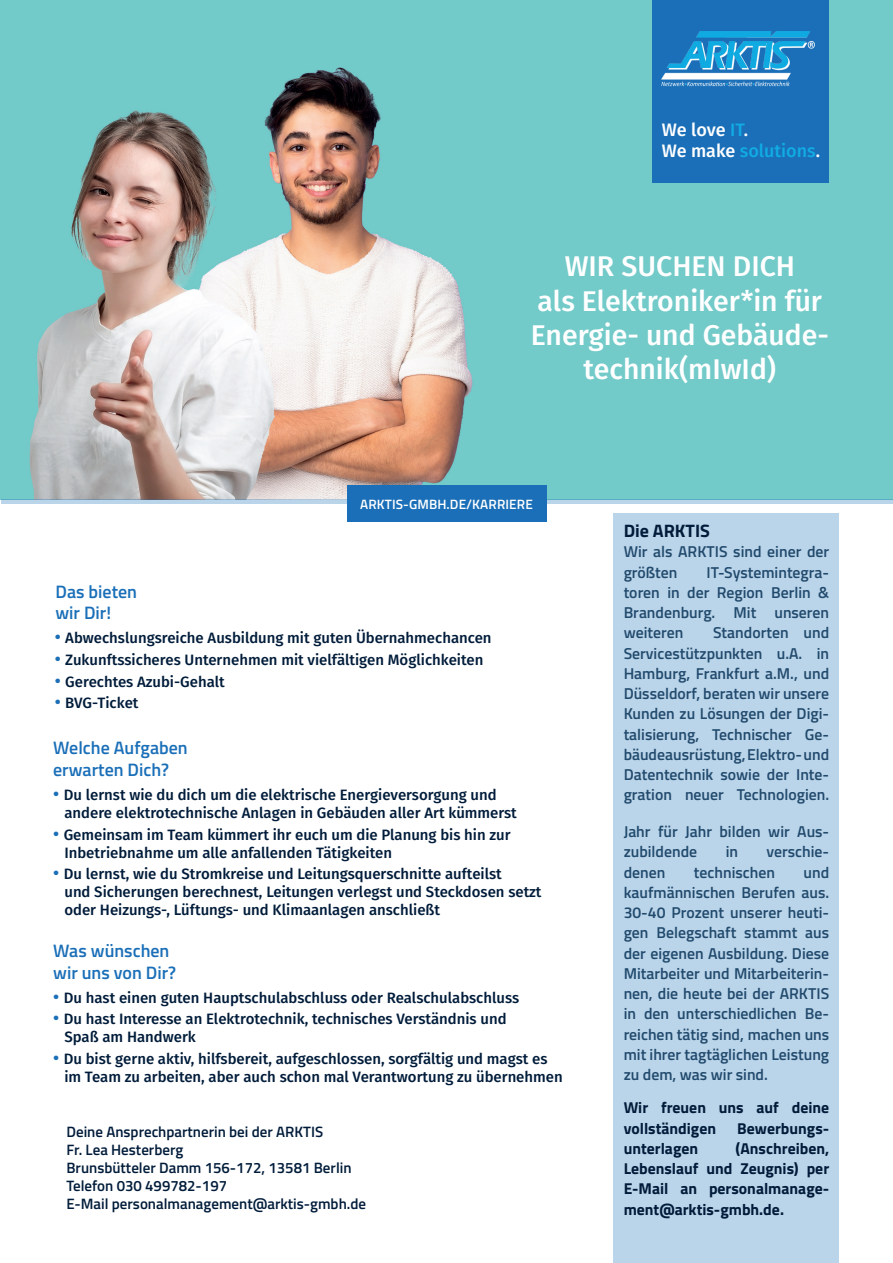
<style>
.page{position:relative;width:893px;height:1263px;background:#fff}
.page>*{position:absolute;margin:0;border:0;box-sizing:border-box;transform-origin:0 0}
.t1{font:500 28.5px/34.2px "Fira Sans";color:#fff;text-align:center}
.t2{font:600 18px/21.6px "Titillium Web";color:#1a6fb8}
.t3{font:500 18px/21.6px "Fira Sans";color:#fff}
.t4{font:700 18px "Titillium Web";color:#001c3a}
.t5{font:600 15.75px/20.2px "Titillium Web";color:#214a6d;text-align:justify}
.t6{font:700 15.75px/20.2px "Titillium Web";color:#001c3a}
.t7{font:500 15px/18px "Fira Sans";color:#001c3a}
.t8{font:600 15px/18px "Titillium Web";color:#001c3a}
.t9{font:600 13.5px "Titillium Web";letter-spacing:.01em;color:#fff}
.s1{color:#11abe3}
.s2{font-size:18px;color:#1a6fb8}
</style>
<div class="page">
<img style="left:0;top:0;width:893px;height:500px">
<div style="left:613px;top:513px;width:226px;height:750px;background:#bad4e9"></div>
<hr style="left:1px;top:500px;width:891px;height:4px;background:#bad4e9">
<div style="left:347px;top:485px;width:199px;height:37px;background:#1a6fb8"></div>
<div style="left:652px;top:0;width:177px;height:183px;background:#1a6fb8"></div>
<img style="left:662px;top:32px;width:153px;height:55px">
<p class="t3" style="left:662px;top:118px;width:160px">We love <span class="s1">IT</span>.<br>We make <span class="s1">solutions</span>.</p>
<h1 class="t1" style="left:531px;top:248px;width:300px">WIR SUCHEN DICH<br>als Elektroniker*in für<br>Energie- und Gebäude&shy;technik(mIwId)</h1>
<p class="t2" style="left:55px;top:580px;width:83px">Das bieten wir Dir!</p>
<p class="t9" style="left:360px;top:495px;width:174px">ARKTIS-GMBH.DE/KARRIERE</p>
<p class="t7" style="left:55px;top:628px;width:438px"><span class="s2">•</span> Abwechslungsreiche Ausbildung mit guten Übernahmechancen</p>
<p class="t7" style="left:55px;top:650px;width:430px"><span class="s2">•</span> Zukunftssicheres Unternehmen mit vielfältigen Möglichkeiten</p>
<p class="t7" style="left:55px;top:672px;width:172px"><span class="s2">•</span> Gerechtes Azubi-Gehalt</p>
<p class="t7" style="left:55px;top:693px;width:85px"><span class="s2">•</span> BVG-Ticket</p>
<p class="t2" style="left:53px;top:736px;width:136px">Welche Aufgaben erwarten Dich?</p>
<p class="t7" style="left:64px;top:785px;width:454px;text-indent:-11px"><span class="s2">•</span> Du lernst wie du dich um die elektrische Energieversorgung und andere elektrotechnische Anlagen in Gebäuden aller Art kümmerst</p>
<p class="t7" style="left:64px;top:825px;width:448px;text-indent:-11px"><span class="s2">•</span> Gemeinsam im Team kümmert ihr euch um die Planung bis hin zur<br>Inbetriebnahme um alle anfallenden Tätigkeiten</p>
<p class="t7" style="left:64px;top:864px;width:479px;text-indent:-11px"><span class="s2">•</span> Du lernst, wie du Stromkreise und Leitungsquerschnitte aufteilst<br>und Sicherungen berechnest, Leitungen verlegst und Steckdosen setzt oder Heizungs-, Lüftungs- und Klimaanlagen anschließt</p>
<p class="t2" style="left:53px;top:939px;width:124px">Was wünschen wir uns von Dir?</p>
<p class="t7" style="left:53px;top:988px;width:468px"><span class="s2">•</span> Du hast einen guten Hauptschulabschluss oder Realschulabschluss</p>
<p class="t7" style="left:64px;top:1009px;width:444px;text-indent:-11px"><span class="s2">•</span> Du hast Interesse an Elektrotechnik, technisches Verständnis und<br>Spaß am Handwerk</p>
<p class="t7" style="left:64px;top:1049px;width:500px;text-indent:-11px"><span class="s2">•</span> Du bist gerne aktiv, hilfsbereit, aufgeschlossen, sorgfältig und magst es im Team zu arbeiten, aber auch schon mal Verantwortung zu übernehmen</p>
<p class="t8" style="left:66px;top:1122px;width:301px">Deine Ansprechpartnerin bei der ARKTIS<br>Fr. Lea Hesterberg<br>Brunsbütteler Damm 156-172, 13581 Berlin Telefon 030 499782-197<br>E-Mail personalmanagement@arktis-gmbh.de</p>
<p class="t4" style="left:624px;top:517px;width:88px">Die ARKTIS</p>
<p class="t5" style="left:624px;top:541px;width:207px">Wir als ARKTIS sind einer der größten</p>
<p class="t5" style="left:624px;top:561px;width:207px;text-indent:83px">IT-Systemintegra&shy;toren in der Region Berlin &amp; Brandenburg. Mit unseren weiteren</p>
<p class="t5" style="left:624px;top:622px;width:207px;text-indent:90px">Standorten und Servicestützpunkten u.A. in Hamburg, Frankfurt a.M., und Düsseldorf, beraten wir unsere Kunden zu Lösungen der Digi&shy;talisierung, Technischer Ge&shy;bäudeausrüstung, Elektro- und Datentechnik sowie der Inte&shy;gration neuer Technologien.</p>
<p class="t5" style="left:624px;top:821px;width:207px">Jahr für Jahr bilden wir Aus&shy;zubildende</p>
<p class="t5" style="left:726px;top:841px;width:14px">in</p>
<p class="t5" style="left:766px;top:841px;width:64px">verschie-</p>
<p class="t5" style="left:624px;top:861px;width:207px;text-indent:180px">und kaufmännischen Berufen aus.<br>30-40 Prozent unserer heuti&shy;gen Belegschaft stammt aus der eigenen Ausbildung. Diese Mitarbeiter und Mitarbeiterin&shy;nen, die heute bei der ARKTIS in den unterschiedlichen Be&shy;reichen tätig sind, machen uns mit ihrer tagtäglichen Leistung zu dem, was wir sind.</p>
<p class="t6" style="left:624px;top:1097px;width:207px">Wir freuen uns auf deine vollständigen</p>
<p class="t5" style="left:624px;top:861px;width:43px">denen</p>
<p class="t5" style="left:694px;top:861px;width:83px">technischen</p>
<p class="t6" style="left:737px;top:1117px;width:93px">Bewerbungs-</p>
<p class="t6" style="left:624px;top:1137px;width:207px;text-align:justify;text-indent:112px">(Anschreiben, Lebenslauf und Zeugnis) per E-Mail an personalmanage&shy;ment@arktis-gmbh.de.</p>
<p class="t6" style="left:624px;top:1137px;width:76px">unterlagen</p>
</div>
